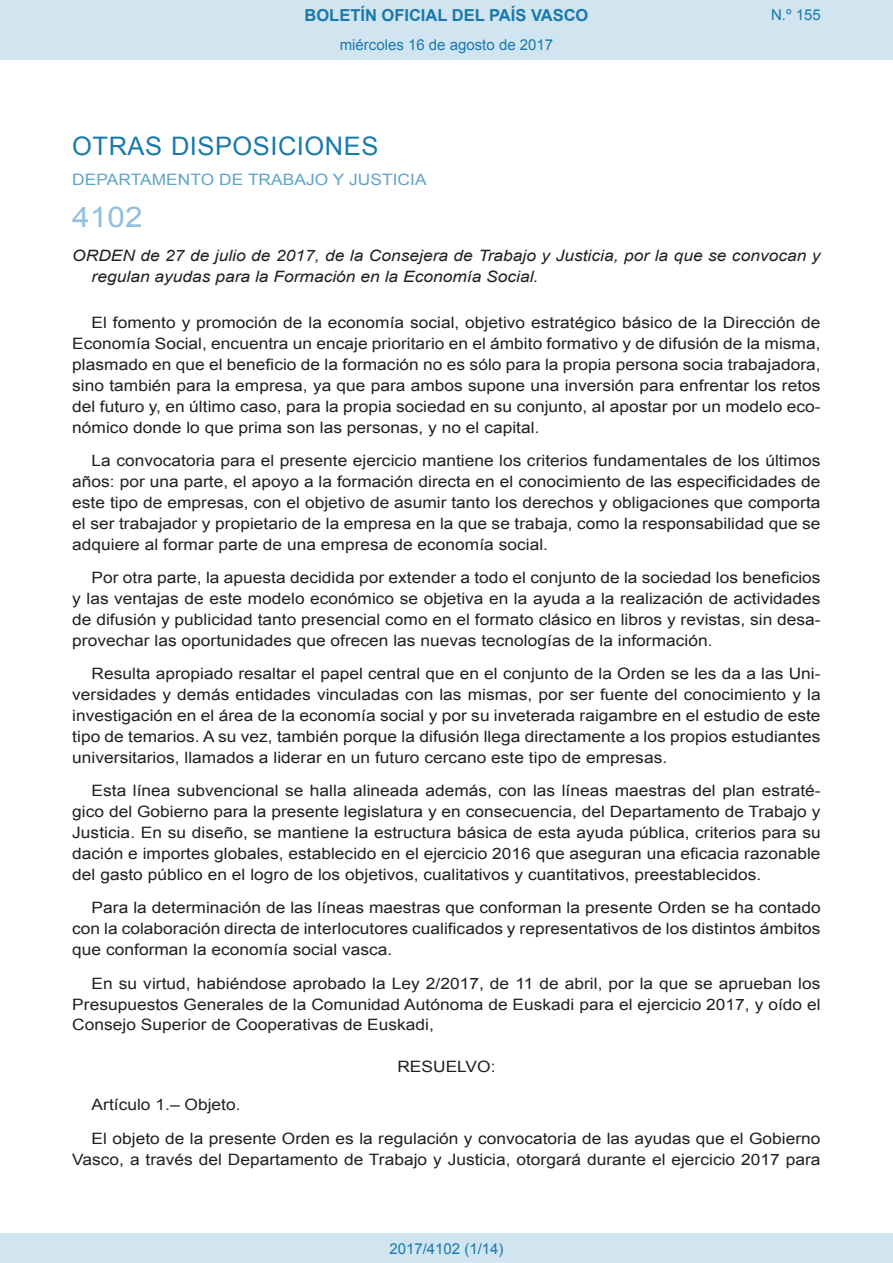
<style>
.page{position:relative;width:893px;height:1263px;background:#fff}
.page>*{position:absolute;margin:0;border:0;box-sizing:border-box;transform-origin:0 0}
.BOPVOrden{font:28.5px "Arial";color:#90c0db;scale:1.11 1}
.BOPVSeccion{font:25.5px "Arial";letter-spacing:.02em;color:#1879ad}
.t1{font:700 16.5px "Arial";color:#1879ad}
.BOPVDetalle{font:15.6px/20.9px "Arial";color:#231f20;text-align:justify;scale:1.11 1}
.BOPVTitulo{font:italic 15.6px/20.9px "Arial";color:#231f20;scale:1.11 1}
.BOPVOrganismo{font:15.6px "Arial";letter-spacing:.005em;color:#5ea4ca;scale:1.11 1}
.BOPVClave{font:15.6px "Arial";color:#231f20;scale:1.11 1}
.Paginacion_Centro{font:15px "Arial";color:#1879ad}
</style>
<div class="page">
<div style="left:0;top:0;width:893px;height:60px;background:#d0e5f0"></div>
<div style="left:0;top:1233px;width:893px;height:30px;background:#d0e5f0"></div>
<p class="t1" style="left:305px;top:4px;width:285px">BOLETÍN OFICIAL DEL PAÍS VASCO</p>
<p class="Paginacion_Centro" style="left:340px;top:35px;width:215px">miércoles 16 de agosto de 2017</p>
<p class="Paginacion_Centro" style="left:771px;top:5px;width:51px">N.º 155</p>
<p class="BOPVSeccion" style="left:72px;top:129px;width:308px">OTRAS DISPOSICIONES</p>
<p class="BOPVOrganismo" style="left:72px;top:169px;width:321px">DEPARTAMENTO DE TRABAJO Y JUSTICIA</p>
<p class="BOPVOrden" style="left:72px;top:199px;width:65px">4102</p>
<p class="BOPVTitulo" style="left:92px;top:245px;width:658px;text-indent:-19px">ORDEN de 27 de julio de 2017, de la Consejera de Trabajo y Justicia, por la que se convocan y regulan ayudas para la Formación en la Economía Social.</p>
<p class="BOPVDetalle" style="left:72px;top:312px;width:676px;text-indent:19px">El fomento y promoción de la economía social, objetivo estratégico básico de la Dirección de Economía Social, encuentra un encaje prioritario en el ámbito formativo y de difusión de la misma, plasmado en que el beneficio de la formación no es sólo para la propia persona socia trabajadora, sino también para la empresa, ya que para ambos supone una inversión para enfrentar los retos del futuro y, en último caso, para la propia sociedad en su conjunto, al apostar por un modelo eco&shy;nómico donde lo que prima son las personas, y no el capital.</p>
<p class="BOPVDetalle" style="left:72px;top:450px;width:676px;text-indent:19px">La convocatoria para el presente ejercicio mantiene los criterios fundamentales de los últimos años: por una parte, el apoyo a la formación directa en el conocimiento de las especificidades de este tipo de empresas, con el objetivo de asumir tanto los derechos y obligaciones que comporta el ser trabajador y propietario de la empresa en la que se trabaja, como la responsabilidad que se adquiere al formar parte de una empresa de economía social.</p>
<p class="BOPVDetalle" style="left:72px;top:567px;width:676px;text-indent:19px">Por otra parte, la apuesta decidida por extender a todo el conjunto de la sociedad los beneficios y las ventajas de este modelo económico se objetiva en la ayuda a la realización de actividades de difusión y publicidad tanto presencial como en el formato clásico en libros y revistas, sin desa&shy;provechar las oportunidades que ofrecen las nuevas tecnologías de la información.</p>
<p class="BOPVDetalle" style="left:72px;top:663px;width:676px;text-indent:19px">Resulta apropiado resaltar el papel central que en el conjunto de la Orden se les da a las Uni&shy;versidades y demás entidades vinculadas con las mismas, por ser fuente del conocimiento y la investigación en el área de la economía social y por su inveterada raigambre en el estudio de este tipo de temarios. A su vez, también porque la difusión llega directamente a los propios estudiantes universitarios, llamados a liderar en un futuro cercano este tipo de empresas.</p>
<p class="BOPVDetalle" style="left:72px;top:781px;width:676px;text-indent:19px">Esta línea subvencional se halla alineada además, con las líneas maestras del plan estraté&shy;gico del Gobierno para la presente legislatura y en consecuencia, del Departamento de Trabajo y Justicia. En su diseño, se mantiene la estructura básica de esta ayuda pública, criterios para su dación e importes globales, establecido en el ejercicio 2016 que aseguran una eficacia razonable del gasto público en el logro de los objetivos, cualitativos y cuantitativos, preestablecidos.</p>
<p class="BOPVDetalle" style="left:72px;top:898px;width:676px;text-indent:19px">Para la determinación de las líneas maestras que conforman la presente Orden se ha contado con la colaboración directa de interlocutores cualificados y representativos de los distintos ámbitos que conforman la economía social vasca.</p>
<p class="BOPVDetalle" style="left:72px;top:973px;width:676px;text-indent:19px">En su virtud, habiéndose aprobado la Ley 2/2017, de 11 de abril, por la que se aprueban los Presupuestos Generales de la Comunidad Autónoma de Euskadi para el ejercicio 2017, y oído el Consejo Superior de Cooperativas de Euskadi,</p>
<p class="BOPVClave" style="left:397px;top:1057px;width:90px">RESUELVO:</p>
<p class="BOPVDetalle" style="left:92px;top:1094px;width:136px">Artículo 1.– Objeto.</p>
<p class="BOPVDetalle" style="left:72px;top:1128px;width:676px;text-align:right">El objeto de la presente Orden es la regulación y convocatoria de las ayudas que el Gobierno<br>Vasco, a través del Departamento de Trabajo y Justicia, otorgará durante el ejercicio 2017 para</p>
<p class="Paginacion_Centro" style="left:389px;top:1238px;width:116px">2017/4102 (1/14)</p>
</div>
